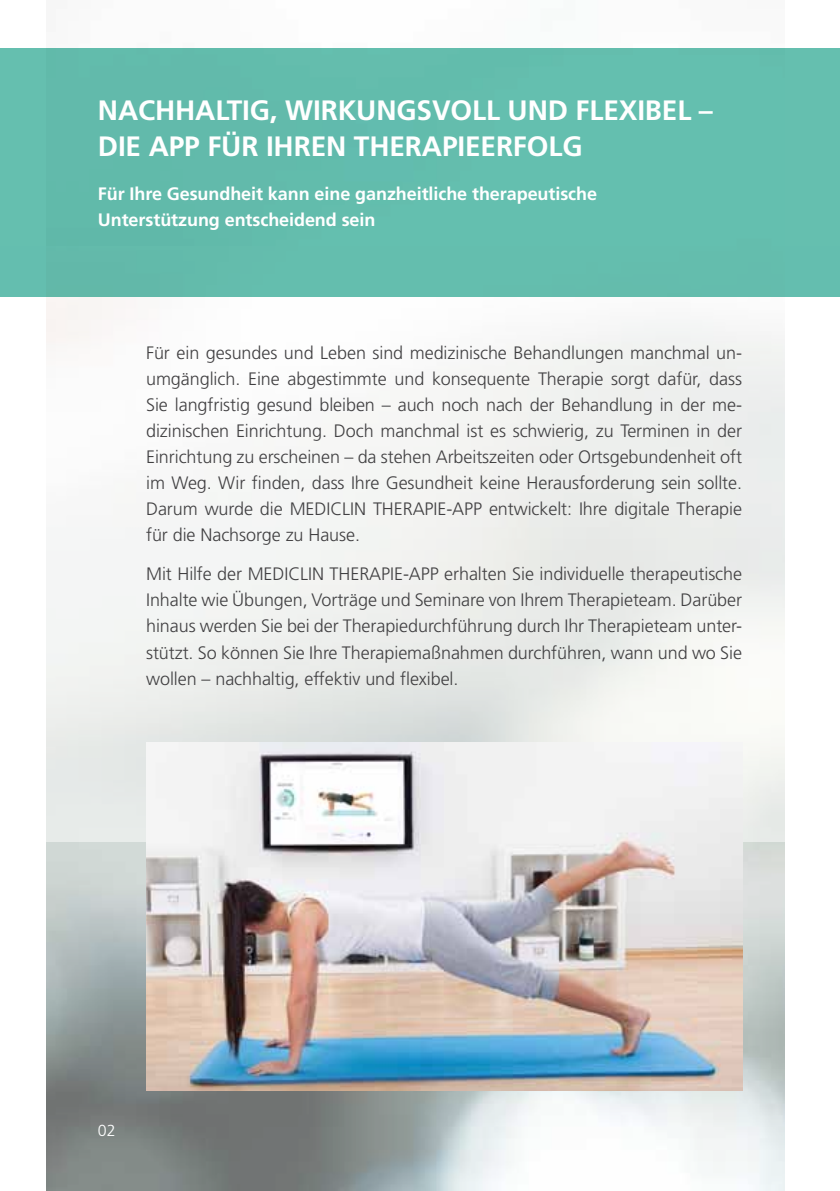
<style>
.page{position:relative;width:840px;height:1191px;background:#fff}
.page>*{position:absolute;margin:0;border:0;box-sizing:border-box;transform-origin:0 0}
.t1{font:700 28px/36px "Frutiger LT Pro";letter-spacing:-.005em;color:#fff}
.t2{font:300 18px/26px "Frutiger LT Pro";letter-spacing:-.005em;color:#414042;text-align:justify}
.t3{font:700 18px/26px "Frutiger LT Pro";letter-spacing:-.005em;color:#fff}
.t4{font:300 16px "Frutiger LT Pro";color:#fff}
</style>
<div class="page">
<img style="left:47px;top:842px;width:737px;height:349px">
<svg style="left:0;top:296px;width:839px;height:546px;fill:#f4f5f3"></svg>
<div style="left:0;top:48px;width:839px;height:248px;background:#64beae"></div>
<img style="left:146px;top:743px;width:595px;height:347px">
<h1 class="t1" style="left:98px;top:93px;width:616px">Nachhaltig, wirkungsvoll und flexibel – die App für Ihren Therapieerfolg</h1>
<p class="t3" style="left:98px;top:181px;width:500px">Für Ihre Gesundheit kann eine ganzheitliche therapeutische<br>Unterstützung entscheidend sein</p>
<p class="t2" style="left:146px;top:340px;width:597px">Für ein gesundes und Leben sind medizinische Behandlungen manchmal un&shy;umgänglich. Eine abgestimmte und konsequente Therapie sorgt dafür, dass Sie langfristig gesund bleiben – auch noch nach der Behandlung in der me&shy;dizinischen Einrichtung. Doch manchmal ist es schwierig, zu Terminen in der Einrichtung zu erscheinen – da stehen Arbeitszeiten oder Ortsgebundenheit oft im Weg. Wir finden, dass Ihre Gesundheit keine Herausforderung sein sollte.<br>Darum wurde die MEDICLIN The rapie-App entwickelt: Ihre digitale Therapie für die Nachsorge zu Hause.</p>
<p class="t2" style="left:146px;top:561px;width:597px">Mit Hilfe der MEDICLIN The rapie-App erhalten Sie individuelle therapeutische Inhalte wie Übungen, Vorträge und Seminare von Ihrem Therapieteam. Darüber hinaus werden Sie bei der Therapiedurchführung durch Ihr Therapieteam unter&shy;stützt. So können Sie Ihre Therapiemaßnahmen durchführen, wann und wo Sie wollen – nachhaltig, effektiv und flexibel.</p>
<p class="t4" style="left:98px;top:1121px;width:19px">02</p>
</div>
